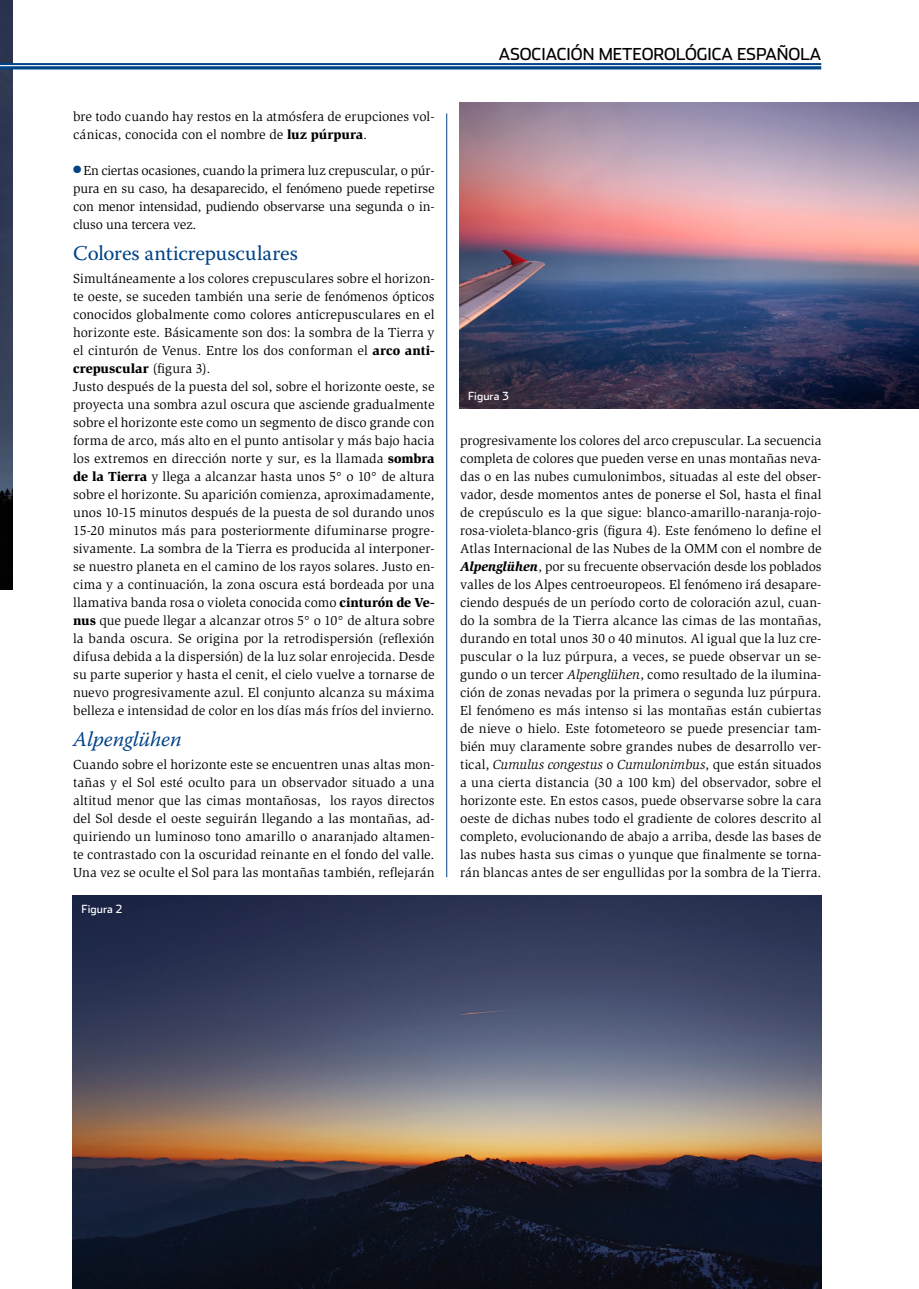
<style>
.page{position:relative;width:919px;height:1289px;background:#fff}
.page>*{position:absolute;margin:0;border:0;box-sizing:border-box;transform-origin:0 0}
.t1{font:21px "Warnock Pro";color:#004387}
.t2{font:italic 21px "Warnock Pro";letter-spacing:-.01em;color:#004387}
.t3{font:16.5px "Stainless";color:#000}
.t4{font:13.5px/18px "Slimbach Std";color:#000;text-align:justify}
.t5{font:11.25px "Stainless";letter-spacing:.005em;color:#fff}
.s1{font-weight:900}
.s2{color:#004387}
.s3{font-weight:900;font-style:italic}
.s4{font-style:italic}
</style>
<div class="page">
<img style="left:0;top:0;width:13px;height:589px">
<img style="left:72px;top:895px;width:749px;height:393px">
<svg style="left:0;top:63px;width:821px;height:6px;background:#0e4d8d"></svg>
<hr style="left:0;top:65px;width:821px;height:1px;background:#fff">
<hr style="left:446px;top:113px;width:1px;height:764px;background:#004387">
<img style="left:459px;top:103px;width:459px;height:306px">
<p class="t4" style="left:73px;top:107px;width:363px">bre todo cuando hay restos en la atmósfera de erupciones vol&shy;cánicas, conocida con el nombre de <span class="s1">luz púrpura</span>.</p>
<p class="t4" style="left:73px;top:161px;width:363px"><span class="s2">●</span> En ciertas ocasiones, cuando la primera luz crepuscular, o púr&shy;pura en su caso, ha desaparecido, el fenómeno puede repetirse con menor intensidad, pudiendo observarse una segunda o in&shy;cluso una tercera vez.</p>
<h1 class="t1" style="left:73px;top:240px;width:226px">Colores anticrepusculares</h1>
<p class="t4" style="left:73px;top:269px;width:363px;text-align:left">Simultáneamente a los colores crepusculares sobre el horizon&shy;te oeste, se suceden también una serie de fenómenos ópticos conocidos globalmente como colores anticrepusculares en el horizonte este. Básicamente son dos: la sombra de la Tierra y el cinturón de Venus. Entre los dos conforman el <span class="s1">arco anti&shy;crepuscular</span> (figura 3).<br>Justo después de la puesta del sol, sobre el horizonte oeste, se proyecta una sombra azul oscura que asciende gradualmente sobre el horizonte este como un segmento de disco grande con forma de arco, más alto en el punto antisolar y más bajo hacia los extremos en dirección norte y sur, es la llamada <span class="s1">sombra de la Tierra</span> y llega a alcanzar hasta unos 5° o 10° de altura sobre el horizonte. Su aparición comienza, aproximadamente, unos 10-15 minutos después de la puesta de sol durando unos 15-20 minutos más para posteriormente difuminarse progre&shy;sivamente. La sombra de la Tierra es producida al interponer&shy;se nuestro planeta en el camino de los rayos solares. Justo en&shy;cima y a continuación, la zona oscura está bordeada por una llamativa banda rosa o violeta conocida como <span class="s1">cinturón de Ve&shy;nus</span> que puede llegar a alcanzar otros 5° o 10° de altura sobre la banda oscura. Se origina por la retrodispersión (reflexión difusa debida a la dispersión) de la luz solar enrojecida. Desde su parte superior y hasta el cenit, el cielo vuelve a tornarse de nuevo progresivamente azul. El conjunto alcanza su máxima belleza e intensidad de color en los días más fríos del invierno.</p>
<h1 class="t2" style="left:73px;top:726px;width:110px">Alpenglühen</h1>
<p class="t4" style="left:73px;top:755px;width:363px">Cuando sobre el horizonte este se encuentren unas altas mon&shy;tañas y el Sol esté oculto para un observador situado a una altitud menor que las cimas montañosas, los rayos directos del Sol desde el oeste seguirán llegando a las montañas, ad&shy;quiriendo un luminoso tono amarillo o anaranjado altamen&shy;te contrastado con la oscuridad reinante en el fondo del valle.<br>Una vez se oculte el Sol para las montañas también, reflejarán</p>
<p class="t5" style="left:81px;top:901px;width:42px">Figura 2</p>
<p class="t3" style="left:499px;top:44px;width:324px">ASOCIACIÓN METEOROLÓGICA ESPAÑOLA</p>
<p class="t5" style="left:468px;top:389px;width:42px">Figura 3</p>
<p class="t4" style="left:460px;top:431px;width:363px">progresivamente los colores del arco crepuscular. La secuencia completa de colores que pueden verse en unas montañas neva&shy;das o en las nubes cumulonimbos, situadas al este del obser&shy;vador, desde momentos antes de ponerse el Sol, hasta el final de crepúsculo es la que sigue: blanco-amarillo-naranja-rojo&shy;rosa-violeta-blanco-gris (figura 4). Este fenómeno lo define el Atlas Internacional de las Nubes de la OMM con el nombre de <span class="s3">Alpenglühen</span>, por su frecuente observación desde los poblados valles de los Alpes centroeuropeos. El fenómeno irá desapare&shy;ciendo después de un período corto de coloración azul, cuan&shy;do la sombra de la Tierra alcance las cimas de las montañas, durando en total unos 30 o 40 minutos. Al igual que la luz cre&shy;puscular o la luz púrpura, a veces, se puede observar un se&shy;gundo o un tercer <span class="s4">Alpenglühen</span>, como resultado de la ilumina&shy;ción de zonas nevadas por la primera o segunda luz púrpura.<br>El fenómeno es más intenso si las montañas están cubiertas de nieve o hielo. Este fotometeoro se puede presenciar tam&shy;bién muy claramente sobre grandes nubes de desarrollo ver&shy;tical, <span class="s4">Cumulus congestus</span> o <span class="s4">Cumulonimbus</span>, que están situados a una cierta distancia (30 a 100 km) del observador, sobre el horizonte este. En estos casos, puede observarse sobre la cara oeste de dichas nubes todo el gradiente de colores descrito al completo, evolucionando de abajo a arriba, desde las bases de las nubes hasta sus cimas o yunque que finalmente se torna&shy;rán blancas antes de ser engullidas por la sombra de la Tierra.</p>
</div>
